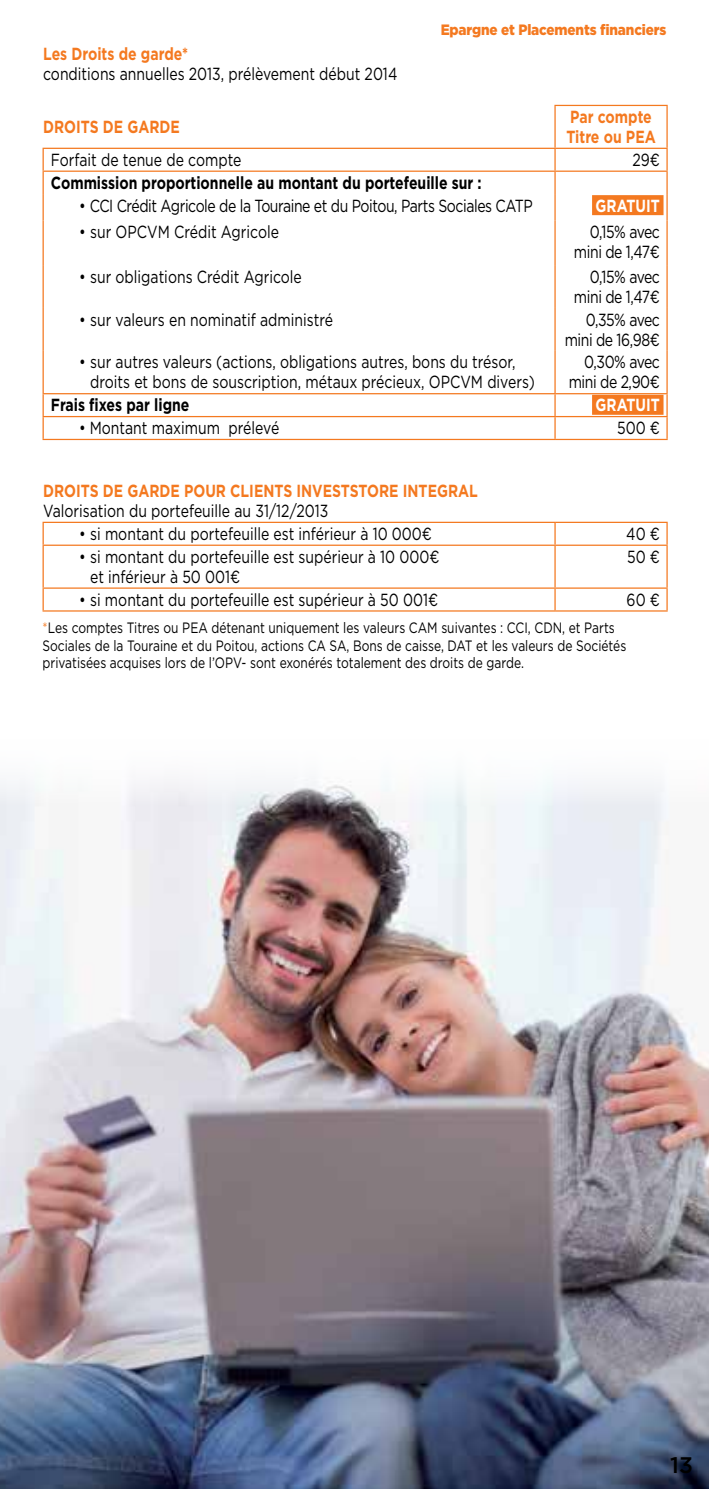
<style>
.page{position:relative;width:709px;height:1489px;background:#fff}
.page>*{position:absolute;margin:0;border:0;box-sizing:border-box;transform-origin:0 0}
.t1{font:500 22.5px "Gotham";color:#000}
.t2{font:17.5px/20px "Gotham";color:#000;scale:.8 1}
.t3{font:17.5px/20px "Gotham";letter-spacing:-.03em;color:#000;text-align:right;scale:.8 1}
.t4{font:700 17.5px/20px "Gotham";color:#f47920;scale:.8 1}
.t5{font:700 17.5px "Gotham";color:#000;scale:.8 1}
.t6{font:700 17.5px "Gotham";color:#fff;scale:.8 1}
.t7{font:15px/17.5px "Gotham";color:#000;scale:.8 1}
.t8{font:900 15px "Gotham";letter-spacing:-.01em;color:#f47920;scale:.9 1}
.s1{color:#f47920}
</style>
<div class="page">
<hr style="left:43px;top:148px;width:512px;height:1px;background:#f47920">
<svg style="left:43px;top:149px;width:1px;height:72px"></svg>
<svg style="left:554px;top:149px;width:1px;height:72px"></svg>
<svg style="left:666px;top:149px;width:1px;height:72px"></svg>
<hr style="left:43px;top:221px;width:1px;height:44px;background:#f47920">
<hr style="left:554px;top:221px;width:1px;height:44px;background:#f47920">
<hr style="left:666px;top:221px;width:1px;height:44px;background:#f47920">
<hr style="left:43px;top:265px;width:1px;height:43px;background:#f47920">
<hr style="left:554px;top:265px;width:1px;height:43px;background:#f47920">
<hr style="left:666px;top:265px;width:1px;height:43px;background:#f47920">
<hr style="left:43px;top:308px;width:1px;height:43px;background:#f47920">
<hr style="left:554px;top:308px;width:1px;height:43px;background:#f47920">
<hr style="left:666px;top:308px;width:1px;height:43px;background:#f47920">
<hr style="left:43px;top:351px;width:1px;height:42px;background:#f47920">
<hr style="left:554px;top:351px;width:1px;height:42px;background:#f47920">
<hr style="left:666px;top:351px;width:1px;height:42px;background:#f47920">
<svg style="left:43px;top:394px;width:1px;height:45px"></svg>
<svg style="left:554px;top:394px;width:1px;height:45px"></svg>
<svg style="left:666px;top:394px;width:1px;height:45px"></svg>
<hr style="left:554px;top:105px;width:113px;height:1px;background:#f47920">
<hr style="left:554px;top:106px;width:1px;height:42px;background:#f47920">
<hr style="left:666px;top:106px;width:1px;height:42px;background:#f47920">
<hr style="left:555px;top:148px;width:112px;height:1px;background:#f47920">
<hr style="left:43px;top:521px;width:512px;height:2px;background:#f47920">
<svg style="left:43px;top:523px;width:1px;height:21px"></svg>
<hr style="left:555px;top:521px;width:112px;height:2px;background:#f47920">
<svg style="left:554px;top:523px;width:1px;height:21px"></svg>
<svg style="left:666px;top:523px;width:1px;height:21px"></svg>
<hr style="left:43px;top:546px;width:1px;height:41px;background:#f47920">
<hr style="left:554px;top:546px;width:1px;height:41px;background:#f47920">
<hr style="left:666px;top:546px;width:1px;height:41px;background:#f47920">
<svg style="left:43px;top:588px;width:1px;height:22px"></svg>
<svg style="left:554px;top:588px;width:1px;height:22px"></svg>
<svg style="left:666px;top:588px;width:1px;height:22px"></svg>
<hr style="left:43px;top:610px;width:512px;height:1px;background:#f47920">
<hr style="left:555px;top:610px;width:112px;height:1px;background:#f47920">
<hr style="left:43px;top:439px;width:512px;height:1px;background:#f47920">
<hr style="left:555px;top:439px;width:112px;height:1px;background:#f47920">
<hr style="left:43px;top:416px;width:512px;height:1px;background:#f47920">
<hr style="left:555px;top:416px;width:112px;height:1px;background:#f47920">
<hr style="left:43px;top:170px;width:512px;height:2px;background:#f47920">
<hr style="left:555px;top:170px;width:112px;height:2px;background:#f47920">
<hr style="left:43px;top:393px;width:512px;height:1px;background:#f47920">
<hr style="left:555px;top:393px;width:112px;height:1px;background:#f47920">
<hr style="left:43px;top:544px;width:512px;height:2px;background:#f47920">
<hr style="left:555px;top:544px;width:112px;height:2px;background:#f47920">
<hr style="left:43px;top:587px;width:512px;height:1px;background:#f47920">
<hr style="left:555px;top:587px;width:112px;height:1px;background:#f47920">
<div style="left:592px;top:195px;width:71px;height:20px;background:#f47920"></div>
<div style="left:592px;top:395px;width:71px;height:20px;background:#f47920"></div>
<img style="left:0;top:778px;width:709px;height:710px">
<p class="t8" style="left:440px;top:20px;width:252px">Epargne et Placements financiers</p>
<p class="t4" style="left:43px;top:44px;width:183px">Les Droits de garde*</p>
<p class="t2" style="left:43px;top:64px;width:444px">conditions annuelles 2013, prélèvement début 2014</p>
<p class="t4" style="left:43px;top:117px;width:13px">DROITS</p>
<p class="t4" style="left:103px;top:117px;width:45px">DE GARD</p>
<p class="t4" style="left:170px;top:117px;width:13px">E</p>
<p class="t4" style="left:566px;top:107px;width:113px">Par compte<br>Titre ou PEA</p>
<p class="t2" style="left:51px;top:149px;width:240px">Forfait de tenue de compte</p>
<p class="t2" style="left:632px;top:149px;width:36px">29€</p>
<p class="t5" style="left:51px;top:171px;width:540px">Commission proportionnelle au montant du portefeuille sur :</p>
<p class="t3" style="left:79px;top:195px;width:568px">• CCI Crédit Agricole de la Touraine et du Poitou, Parts Sociales CATP</p>
<p class="t6" style="left:595px;top:194px;width:82px">gratuit</p>
<p class="t2" style="left:79px;top:222px;width:251px">• sur OPCVM Crédit Agricole</p>
<p class="t3" style="left:574px;top:222px;width:109px">0,15% avec mini de 1,47€</p>
<p class="t2" style="left:79px;top:266px;width:280px">• sur obligations Crédit Agricole</p>
<p class="t3" style="left:574px;top:266px;width:109px">0,15% avec mini de 1,47€</p>
<p class="t2" style="left:79px;top:309px;width:319px">• sur valeurs en nominatif administré</p>
<p class="t3" style="left:564px;top:309px;width:121px">0,35% avec mini de 16,98€</p>
<p class="t2" style="left:90px;top:352px;width:557px;text-indent:-11px">• sur autres valeurs (actions, obligations autres, bons du trésor, droits et bons de souscription, métaux précieux, OPCVM divers)</p>
<p class="t3" style="left:568px;top:352px;width:116px">0,30% avec mini de 2,90€</p>
<p class="t5" style="left:51px;top:393px;width:175px">Frais fixes par ligne</p>
<p class="t6" style="left:595px;top:393px;width:82px">gratuit</p>
<p class="t2" style="left:79px;top:417px;width:251px">• Montant maximum prélevé</p>
<p class="t2" style="left:617px;top:417px;width:55px">500 €</p>
<p class="t4" style="left:43px;top:480px;width:545px">DROITS DE GARDE POUR CLIENTS INVESTSTORE INTEGRAL</p>
<p class="t2" style="left:43px;top:500px;width:358px">Valorisation du portefeuille au 31/12/2013</p>
<p class="t2" style="left:79px;top:523px;width:442px">• si montant du portefeuille est inférieur à 10 000€</p>
<p class="t2" style="left:626px;top:523px;width:44px">40 €</p>
<p class="t2" style="left:90px;top:546px;width:438px;text-indent:-11px">• si montant du portefeuille est supérieur à 10 000€ et inférieur à 50 001€</p>
<p class="t2" style="left:627px;top:546px;width:43px">50 €</p>
<p class="t2" style="left:79px;top:589px;width:450px">• si montant du portefeuille est supérieur à 50 001€</p>
<p class="t2" style="left:626px;top:589px;width:43px">60 €</p>
<p class="t7" style="left:43px;top:619px;width:186px"><span class="s1">*</span>Les comptes Titres ou PEA</p>
<p class="t7" style="left:43px;top:619px;width:731px;text-indent:169px">détenant uniquement les valeurs CAM suivantes : CCI, CDN, et Parts<br>Sociales de la Touraine et du Poitou, actions CA SA, Bons de caisse, DAT et les valeurs de Sociétés privatisées acquises lors de l’OPV- sont exonérés totalement des droits de garde.</p>
<p class="t1" style="left:670px;top:1450px;width:24px">13</p>
</div>
